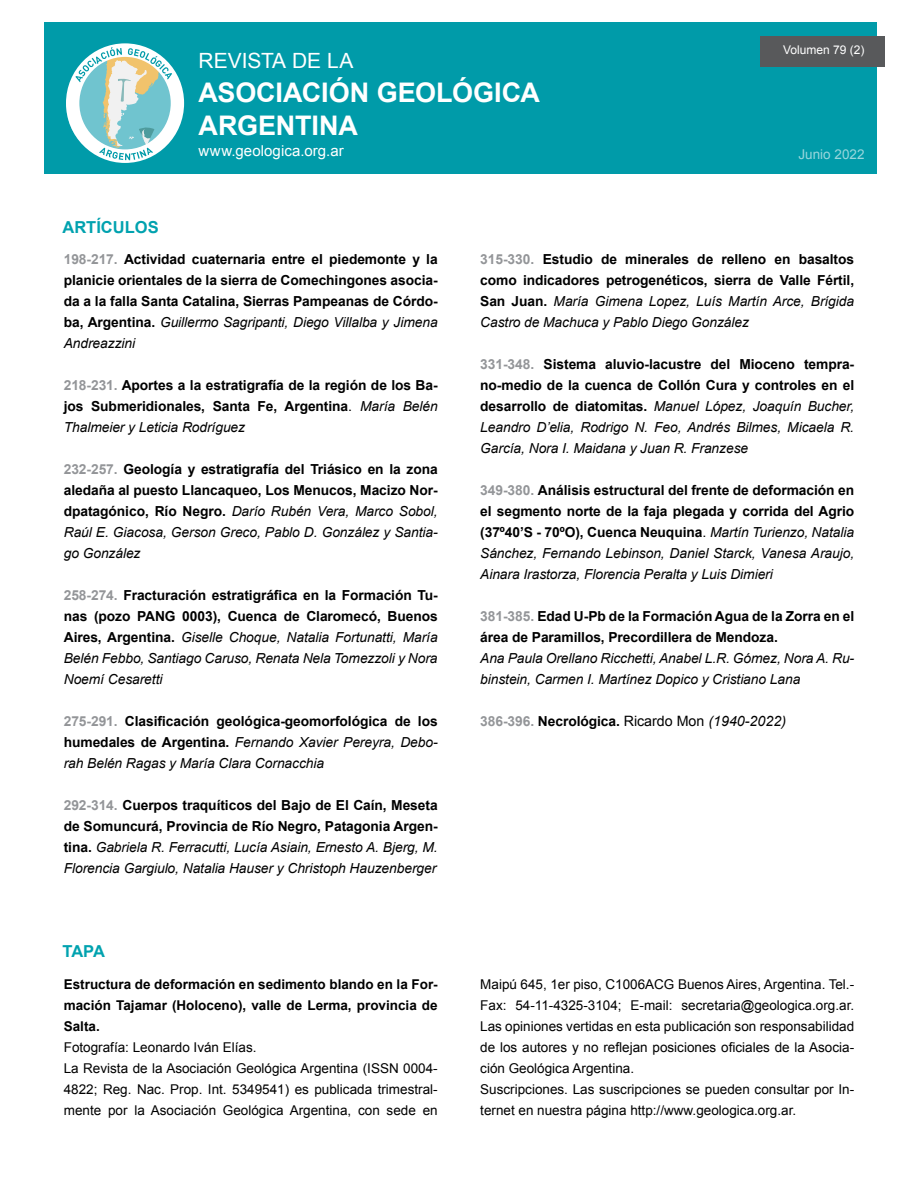
<style>
.page{position:relative;width:918px;height:1188px;background:#fff}
.page>*{position:absolute;margin:0;border:0;box-sizing:border-box;transform-origin:0 0}
.t1{font:700 27px/33px "Arial";letter-spacing:-.005em;color:#fff}
.t2{font:21px "Arial";color:#fff}
.titulos_12_5_introdu{font:700 16.5px "Arial";color:#00a2af}
.t3{font:15px "Arial";letter-spacing:.005em;color:#fff}
.textos_san_serif{font:700 13.8px/21px "Arial";letter-spacing:-.005em;color:#000;text-align:justify}
.textos_san_serif-2{font:italic 13.8px/21px "Arial";letter-spacing:-.005em;color:#000;text-align:justify}
.textos_san_serif-3{font:13.5px/21px "Arial";color:#000;text-align:justify}
.textos_san_serif-4{font:700 13.5px/21px "Arial";color:#000;text-align:justify}
.t4{font:13.5px "Arial";color:#fff}
.t5{font:12px "Arial";color:#fff}
.s1{color:#939598}
.s2{font-weight:400;font-style:italic}
.s3{font-weight:400;font-size:14.25px}
.s4{font-weight:700;font-style:normal;color:#939598}
.s5{font-weight:700;font-style:normal}
.s6{font-weight:400;font-style:italic;font-size:14.25px}
</style>
<div class="page">
<div style="left:44px;top:22px;width:833px;height:152px;background:#009ba9"></div>
<svg style="left:66px;top:43px;width:118px;height:120px"></svg>
<div style="left:760px;top:36px;width:125px;height:31px;background:#58595b"></div>
<p class="titulos_12_5_introdu" style="left:63px;top:216px;width:98px">ARTÍCULOS</p>
<p class="t5" style="left:783px;top:42px;width:83px">Volumen 79 (2)</p>
<h2 class="t2" style="left:199px;top:47px;width:156px">REVISTA DE LA</h2>
<h1 class="t1" style="left:199px;top:77px;width:343px">ASOCIACIÓN GEOLÓGICA<br>ARGENTINA</h1>
<p class="t3" style="left:199px;top:141px;width:147px">www.geologica.org.ar</p>
<p class="t4" style="left:799px;top:145px;width:68px">Junio 2022</p>
<p class="textos_san_serif" style="left:64px;top:249px;width:375px"><span class="s1">198-217.</span> Actividad cuaternaria entre el piedemonte y la planicie orientales de la sierra de Comechingones asocia&shy;da a la falla Santa Catalina, Sierras Pampeanas de Córdo&shy;ba, Argentina. <span class="s2">Guillermo Sagripanti, Diego Villalba y Jimena Andreazzini</span></p>
<p class="textos_san_serif" style="left:64px;top:375px;width:375px"><span class="s1">218-231.</span> Aportes a la estratigrafía de la región de los Ba&shy;jos Submeridionales, Santa Fe, Argentina<span class="s3">.</span> <span class="s2">María Belén Thalmeier y Leticia Rodríguez</span></p>
<p class="textos_san_serif" style="left:64px;top:459px;width:375px"><span class="s1">232-257.</span> Geología y estratigrafía del Triásico en la zona aledaña al puesto Llancaqueo, Los Menucos, Macizo Nor&shy;dpatagónico, Río Negro. <span class="s2">Darío Rubén Vera, Marco Sobol, Raúl E. Giacosa, Gerson Greco, Pablo D. González y Santia&shy;go González</span></p>
<p class="textos_san_serif-2" style="left:64px;top:585px;width:375px"><span class="s4">258-274.</span> <span class="s5">Fracturación estratigráfica en la Formación Tu&shy;nas (pozo PANG 0003), Cuenca de Claromecó, Buenos Aires, Argentina.</span> Giselle Choque, Natalia Fortunatti, María Belén Febbo, Santiago Caruso, Renata Nela Tomezzoli y Nora Noemí Cesaretti</p>
<p class="textos_san_serif" style="left:64px;top:711px;width:375px"><span class="s1">275-291.</span> Clasificación geológica-geomorfológica de los humedales de Argentina. <span class="s2">Fernando Xavier Pereyra, Debo&shy;rah Belén Ragas y María Clara Cornacchia</span></p>
<p class="textos_san_serif-2" style="left:64px;top:795px;width:375px"><span class="s4">292-314.</span> <span class="s5">Cuerpos traquíticos del Bajo de El Caín, Meseta de Somuncurá, Provincia de Río Negro, Patagonia Argen&shy;tina.</span> Gabriela R. Ferracutti, Lucía Asiain, Ernesto A. Bjerg, M.<br>Florencia Gargiulo, Natalia Hauser y Christoph Hauzenberger</p>
<p class="titulos_12_5_introdu" style="left:63px;top:940px;width:44px">TAPA</p>
<p class="textos_san_serif-4" style="left:64px;top:974px;width:375px">Estructura de deformación en sedimento blando en la For&shy;mación Tajamar (Holoceno), valle de Lerma, provincia de Salta.</p>
<p class="textos_san_serif-3" style="left:64px;top:1036px;width:194px">Fotografía: Leonardo Iván Elías.</p>
<p class="textos_san_serif-3" style="left:64px;top:1057px;width:375px">La Revista de la Asociación Geológica Argentina (ISSN 0004- 4822; Reg. Nac. Prop. Int. 5349541) es publicada trimestral&shy;mente por la Asociación Geológica Argentina, con sede en</p>
<p class="textos_san_serif" style="left:480px;top:249px;width:375px"><span class="s1">315-330.</span> Estudio de minerales de relleno en basaltos como indicadores petrogenéticos, sierra de Valle Fértil, San Juan. <span class="s2">María Gimena Lopez, Luís Martín Arce, Brígida Castro de Machuca y Pablo Diego González</span></p>
<p class="textos_san_serif-2" style="left:480px;top:354px;width:375px"><span class="s4">331-348.</span> <span class="s5">Sistema aluvio-lacustre del Mioceno tempra&shy;no-medio de la cuenca de Collón Cura y controles en el desarrollo de diatomitas.</span> Manuel López, Joaquín Bucher, Leandro D’elia, Rodrigo N. Feo, Andrés Bilmes, Micaela R.<br>García, Nora I. Maidana y Juan R. Franzese</p>
<p class="textos_san_serif" style="left:480px;top:480px;width:375px"><span class="s1">349-380.</span> Análisis estructural del frente de deformación en el segmento norte de la faja plegada y corrida del Agrio (37º40’S - 70ºO), Cuenca Neuquina<span class="s3">.</span> <span class="s2">Martín Turienzo, Natalia Sánchez, Fernando Lebinson, Daniel Starck, Vanesa Araujo, Ainara Irastorza, Florencia Peralta y Luis Dimieri</span></p>
<p class="textos_san_serif" style="left:480px;top:606px;width:375px"><span class="s1">381-385.</span> Edad U-Pb de la Formación Agua de la Zorra en el área de Paramillos, Precordillera de Mendoza.</p>
<p class="textos_san_serif-2" style="left:480px;top:648px;width:375px">Ana Paula Orellano Ricchetti, Anabel L.R. Gómez, Nora A. Ru&shy;binstein, Carmen I. Martínez Dopico y Cristiano Lana</p>
<p class="textos_san_serif" style="left:480px;top:711px;width:307px"><span class="s1">386-396.</span> Necrológica. <span class="s3">Ricardo Mon</span> <span class="s6">(1940-2022)</span></p>
<p class="textos_san_serif-3" style="left:480px;top:973px;width:375px">Maipú 645, 1er piso, C1006ACG Buenos Aires, Argentina. Tel.- Fax: 54-11-4325-3104; E-mail: secretaria@geologica.org.ar.<br>Las opiniones vertidas en esta publicación son responsabilidad de los autores y no reflejan posiciones oficiales de la Asocia&shy;ción Geológica Argentina.</p>
<p class="textos_san_serif-3" style="left:480px;top:1078px;width:375px">Suscripciones. Las suscripciones se pueden consultar por In&shy;ternet en nuestra página http://www.geologica.org.ar.</p>
</div>
